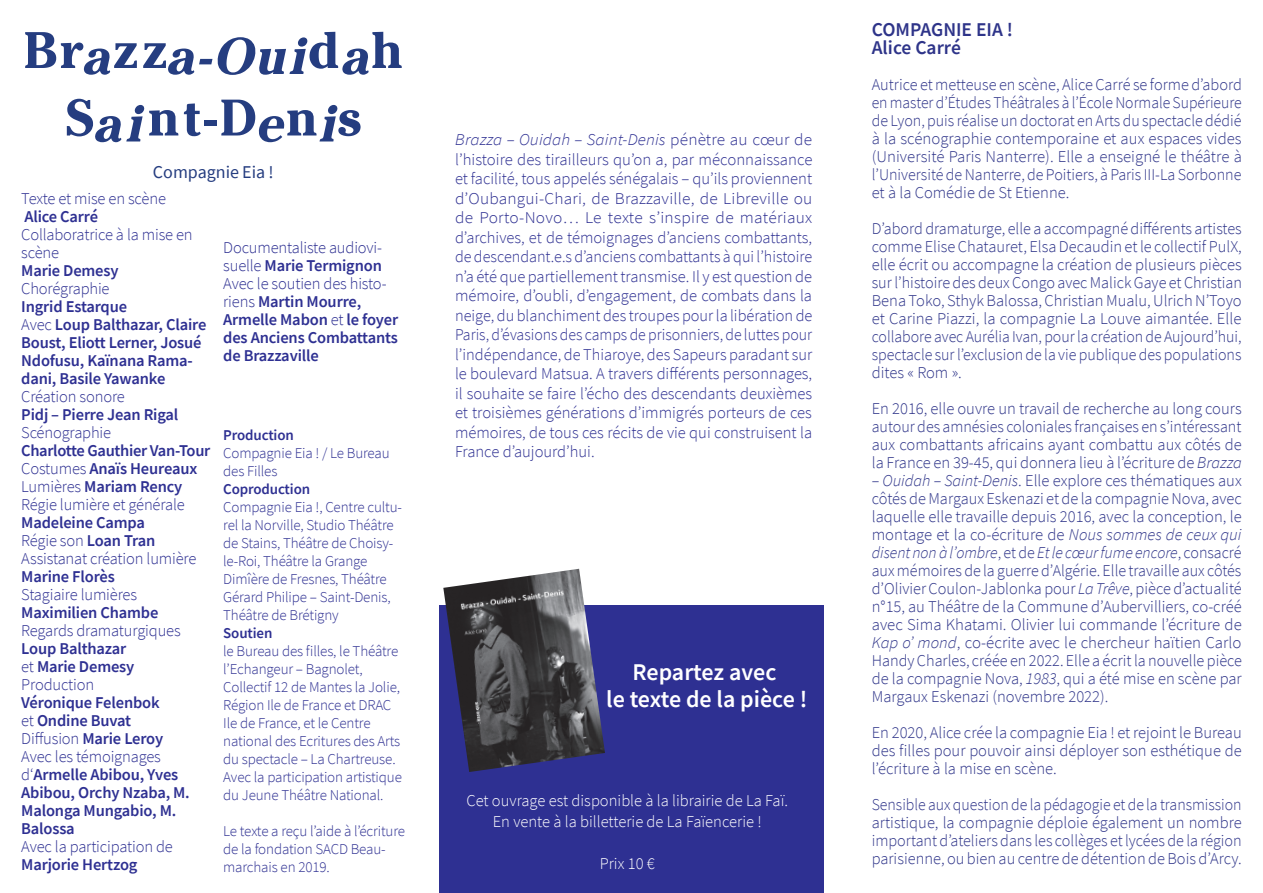
<style>
.page{position:relative;width:1263px;height:893px;background:#fff}
.page>*{position:absolute;margin:0;border:0;box-sizing:border-box;transform-origin:0 0}
.t1{font:700 51px/61.5px "Cheltenham Std";color:#253d80;text-align:center}
.t2{font:600 24px/27px "Source Sans Pro";color:#fff;text-align:center}
.t3{font:600 19.5px/18px "Source Sans Pro";color:#2e3489}
.t4{font:18px "Source Sans Pro";color:#253d80}
.t5{font:300 16.5px/18px "Source Sans Pro";color:#2e3489;text-align:justify}
.t6{font:300 16.5px/19.5px "Source Sans Pro";letter-spacing:-.01em;color:#2e3092;text-align:justify;scale:1.05 1}
.t7{font:600 16.5px/18px "Source Sans Pro";letter-spacing:-.01em;color:#2e3092}
.t8{font:300 16.5px/18px "Source Sans Pro";letter-spacing:-.01em;color:#2e3092}
.t9{font:300 16.5px/18px "Source Sans Pro";color:#2e3489;text-align:justify;scale:.96 1}
.t10{font:300 16.5px/21px "Source Sans Pro";color:#fff;text-align:center}
.t11{font:300 15px/18px "Source Sans Pro";letter-spacing:-.01em;color:#2e3092}
.t12{font:600 15px "Source Sans Pro";letter-spacing:-.01em;color:#2e3092}
.s1{font-style:italic}
.s2{font-weight:300}
.s3{font-weight:600}
</style>
<div class="page">
<div style="left:439px;top:606px;width:384px;height:287px;background:#2e3092"></div>
<img style="left:443px;top:569px;width:162px;height:203px">
<h1 class="t1" style="left:24px;top:25px;width:381px">B r<span class="s1">a</span>z z<span class="s1">a-Oui</span>d <span class="s1">a</span>h<br>S<span class="s1">ai</span>nt-D<span class="s1">e</span>n<span class="s1">i</span>s</h1>
<p class="t4" style="left:153px;top:160px;width:122px">Compagnie Eia !</p>
<p class="t8" style="left:21px;top:189px;width:146px">Texte et mise en scène</p>
<p class="t7" style="left:24px;top:207px;width:75px">Alice Carré</p>
<p class="t8" style="left:21px;top:225px;width:173px">Collaboratrice à la mise en scène</p>
<p class="t7" style="left:21px;top:261px;width:99px">Marie Demesy</p>
<p class="t8" style="left:21px;top:279px;width:90px">Chorégraphie</p>
<p class="t7" style="left:21px;top:297px;width:187px">Ingrid Estarque<br><span class="s2">Avec</span> Loup Balthazar, Claire<br>Boust, Eliott Lerner, Josué<br>Ndofusu, Kaïnana Rama&shy;dani, Basile Yawanke</p>
<p class="t8" style="left:21px;top:387px;width:105px">Création sonore</p>
<p class="t7" style="left:21px;top:405px;width:159px">Pidj – Pierre Jean Rigal</p>
<p class="t8" style="left:21px;top:423px;width:91px">Scénographie</p>
<p class="t7" style="left:21px;top:441px;width:191px">Charlotte Gauthier Van-Tour<br><span class="s2">Costumes</span> Anaïs Heureaux<br><span class="s2">Lumières</span> Mariam Rency<br><span class="s2">Régie lumière et générale</span></p>
<p class="t8" style="left:21px;top:513px;width:177px"><span class="s3">Madeleine Campa<br></span>Régie son <span class="s3">Loan Tran<br></span>Assistanat création lumière</p>
<p class="t7" style="left:21px;top:567px;width:95px">Marine Florès</p>
<p class="t8" style="left:21px;top:585px;width:117px">Stagiaire lumières</p>
<p class="t7" style="left:21px;top:603px;width:139px">Maximilien Chambe</p>
<p class="t8" style="left:21px;top:621px;width:161px">Regards dramaturgiques</p>
<p class="t7" style="left:21px;top:639px;width:115px">Loup Balthazar <span class="s2">et</span> Marie Demesy<br><span class="s2">Production</span></p>
<p class="t7" style="left:21px;top:693px;width:170px">Véronique Felenbok<br><span class="s2">et</span> Ondine Buvat<br><span class="s2">Diffu-sion</span> Marie Leroy<br><span class="s2">Avec les témoignages d‘</span>Armelle Abibou, Yves<br>Abibou, Orchy Nzaba, M.<br>Malonga Mungabio, M.<br>Balossa</p>
<p class="t8" style="left:21px;top:837px;width:153px">Avec la participation de</p>
<p class="t7" style="left:21px;top:855px;width:118px">Marjorie Hertzog</p>
<p class="t7" style="left:223px;top:238px;width:176px"><span class="s2">Documentaliste audiovi&shy;suelle</span> Marie Termignon<br><span class="s2">Avec le soutien des histo&shy;riens</span> Martin Mourre,<br>Armelle Mabon <span class="s2">et</span> le foyer des Anciens Combattants de Brazzaville</p>
<p class="t12" style="left:223px;top:425px;width:72px">Production</p>
<p class="t11" style="left:223px;top:444px;width:168px">Compagnie Eia ! / Le Bureau des Filles</p>
<p class="t12" style="left:223px;top:479px;width:88px">Coproduction</p>
<p class="t11" style="left:223px;top:498px;width:179px">Compagnie Eia !, Centre cultu&shy;rel la Norville, Studio Théâtre de Stains, Théâtre de Choisy&shy;le-Roi, Théâtre la Grange<br>Dimîère de Fresnes, Théâtre<br>Gérard Philipe – Saint-Denis,<br>Théâtre de Brétigny</p>
<p class="t12" style="left:223px;top:623px;width:51px">Soutien</p>
<p class="t11" style="left:223px;top:642px;width:180px">le Bureau des filles, le Théâtre l’Echangeur – Bagnolet,<br>Collectif 12 de Mantes la Jolie,<br>Région Ile de France et DRAC<br>Ile de France, et le Centre national des Ecritures des Arts du spectacle – La Chartreuse.<br>Avec la participation artistique du Jeune Théâtre National.</p>
<p class="t11" style="left:223px;top:822px;width:183px">Le texte a reçu l’aide à l’écriture de la fondation SACD Beau&shy;marchais en 2019.</p>
<p class="t6" style="left:455px;top:130px;width:342px"><span class="s1">Brazza – Ouidah – Saint-Denis</span> pénètre au cœur de l’histoire des tirailleurs qu’on a, par méconnaissance et facilité, tous appelés sénégalais – qu’ils proviennent d’Oubangui-Chari, de Brazzaville, de Libreville ou de Porto-Novo… Le texte s’inspire de matériaux d’archives, et de témoignages d’anciens combattants, de descendant.e.s d’anciens combattants à qui l’histoire n’a été que partiellement transmise. Il y est question de mémoire, d’oubli, d’engagement, de combats dans la neige, du blanchiment des troupes pour la libération de Paris, d’évasions des camps de prisonniers, de luttes pour l’indépendance, de Thiaroye, des Sapeurs paradant sur le boulevard Matsua. A travers différents personnages, il souhaite se faire l’écho des descendants deuxièmes et troisièmes générations d’immigrés porteurs de ces mémoires, de tous ces récits de vie qui construisent la France d’aujourd’hui.</p>
<h2 class="t2" style="left:606px;top:658px;width:203px">Repartez avec<br>le texte de la pièce !</h2>
<p class="t10" style="left:466px;top:790px;width:323px">Cet ouvrage est disponible à la librairie de La Faï.<br>En vente à la billetterie de La Faïencerie !</p>
<p class="t10" style="left:600px;top:853px;width:57px">Prix 10 €</p>
<p class="t3" style="left:872px;top:20px;width:143px">COMPAGNIE EIA !<br>Alice Carré</p>
<p class="t5" style="left:872px;top:75px;width:372px">Autrice et metteuse en scène, Alice Carré se forme d’abord en master d’Études Théâtrales à l’École Normale Supérieure de Lyon, puis réalise un doctorat en Arts du spectacle dédié à la scénographie contemporaine et aux espaces vides (Université Paris Nanterre). Elle a enseigné le théâtre à l’Université de Nanterre, de Poitiers, à Paris III-La Sorbonne et à la Comédie de St Etienne.</p>
<p class="t5" style="left:872px;top:219px;width:372px">D’abord dramaturge, elle a accompagné différents artistes comme Elise Chatauret, Elsa Decaudin et le collectif PulX, elle écrit ou accompagne la création de plusieurs pièces sur l’histoire des deux Congo avec Malick Gaye et Christian Bena Toko, Sthyk Balossa, Christian Mualu, Ulrich N’Toyo et Carine Piazzi, la compagnie La Louve aimantée. Elle collabore avec Aurélia Ivan, pour la création de Aujourd’hui, spectacle sur l’exclusion de la vie publique des populations dites « Rom ».</p>
<p class="t5" style="left:872px;top:399px;width:371px">En 2016, elle ouvre un travail de recherche au long cours autour des amnésies coloniales françaises en s’intéressant aux combattants africains ayant combattu aux côtés de la France en 39-45, qui donnera lieu à l’écriture de <span class="s1">Brazza</span></p>
<p class="t5" style="left:872px;top:471px;width:372px"><span class="s1">– Ouidah – Saint-Denis</span>. Elle explore ces thématiques aux côtés de Margaux Eskenazi et de la compagnie Nova, avec laquelle elle travaille depuis 2016, avec la conception, le montage et la co-écriture de <span class="s1">Nous sommes de ceux qui disent non à l’ombre</span>, et de <span class="s1">Et le cœur fume encore</span>, consacré aux mémoires de la guerre d’Algérie. Elle travaille aux côtés d’Olivier Coulon-Jablonka pour <span class="s1">La Trêve</span>, pièce d’actualité n°15, au Théâtre de la Commune d’Aubervilliers, co-créé avec Sima Khatami. Olivier lui commande l’écriture de <span class="s1">Kap o’ mond</span>, co-écrite avec le chercheur haïtien Carlo Handy Charles, créée en 2022. Elle a écrit la nouvelle pièce de la compagnie Nova, <span class="s1">1983</span>, qui a été mise en scène par Margaux Eskenazi (novembre 2022).</p>
<p class="t5" style="left:872px;top:723px;width:371px">En 2020, Alice crée la compagnie Eia ! et rejoint le Bureau des filles pour pouvoir ainsi déployer son esthétique de l’écriture à la mise en scène.</p>
<p class="t9" style="left:872px;top:795px;width:387px">Sensible aux question de la pédagogie et de la transmission artistique, la compagnie déploie également un nombre important d’ateliers dans les collèges et lycées de la région parisienne, ou bien au centre de détention de Bois d’Arcy.</p>
</div>
